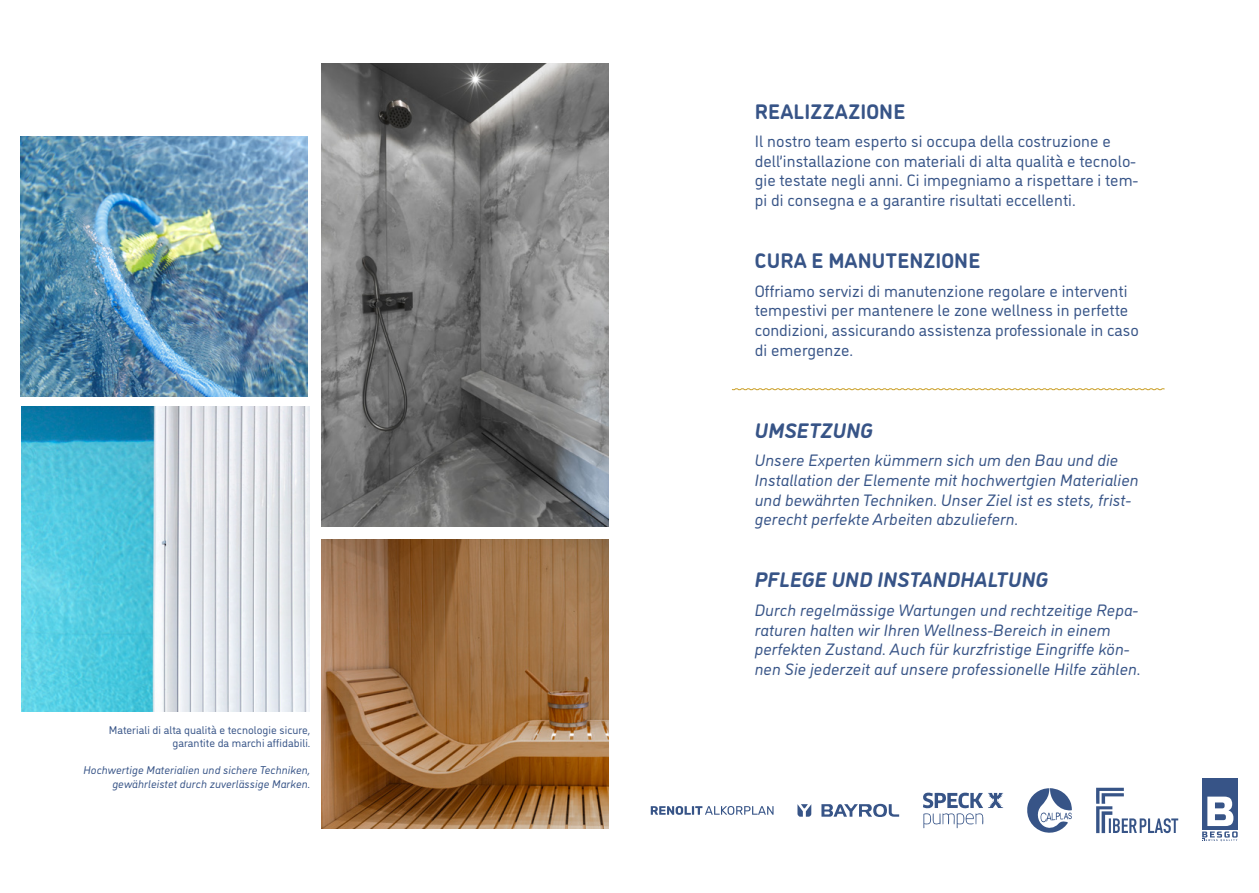
<style>
.page{position:relative;width:1259px;height:893px;background:#fff}
.page>*{position:absolute;margin:0;border:0;box-sizing:border-box;transform-origin:0 0}
.t1{font:italic 700 21px "DI Nosaur";letter-spacing:.005em;color:#375487}
.t2{font:700 21px "DI Nosaur";letter-spacing:.005em;color:#375487}
.t3{font:italic 16.5px/19.8px "DI Nosaur";letter-spacing:.005em;color:#375487}
.t4{font:16.5px/19.8px "DI Nosaur";letter-spacing:.005em;color:#375487}
.t5{font:italic 11.25px/13.5px "DI Nosaur";letter-spacing:.005em;color:#375487;text-align:right}
.t6{font:11.25px/13.5px "DI Nosaur";letter-spacing:.005em;color:#375487;text-align:right}
.s1{color:#3a5588}
</style>
<div class="page">
<img style="left:21px;top:406px;width:288px;height:306px">
<img style="left:21px;top:136px;width:286px;height:261px">
<svg style="left:731px;top:388px;width:434px;height:2px"></svg>
<img style="left:321px;top:539px;width:287px;height:289px">
<img style="left:321px;top:64px;width:287px;height:462px">
<svg style="left:1027px;top:788px;width:45px;height:45px"></svg>
<svg style="left:923px;top:793px;width:80px;height:35px"></svg>
<svg style="left:821px;top:804px;width:78px;height:13px"></svg>
<svg style="left:797px;top:804px;width:14px;height:13px"></svg>
<svg style="left:651px;top:806px;width:122px;height:9px"></svg>
<svg style="left:1096px;top:788px;width:82px;height:45px"></svg>
<div style="left:1202px;top:778px;width:35px;height:51px;background:#375487"></div>
<svg style="left:1202px;top:797px;width:35px;height:44px"></svg>
<p class="t6" style="left:109px;top:722px;width:203px">Materiali di alta qualità e tecnologie sicure, garantite da marchi affidabili.</p>
<p class="t5" style="left:83px;top:763px;width:229px">Hochwertige Materialien und sichere Techniken, gewährleistet durch zuverlässige Marken.</p>
<p class="t2" style="left:755px;top:95px;width:152px">REALIZZAZIONE</p>
<p class="t4" style="left:755px;top:130px;width:385px">Il nostro team esperto si occupa della costruzione e dell’installazione con materiali di alta qualità e tecnolo&shy;gie testate negli anni. Ci impegniamo a rispettare i tem&shy;pi di consegna e a garantire risultati eccellenti.</p>
<p class="t2" style="left:755px;top:245px;width:227px">CURA E MANUTENZIONE</p>
<p class="t4" style="left:755px;top:280px;width:386px">Offriamo servizi di manutenzione regolare e interventi tempestivi per mantenere le zone wellness in perfette condizioni, assicurando assistenza professionale in caso di emergenze.</p>
<p class="t1" style="left:755px;top:415px;width:120px">UMSETZUNG</p>
<p class="t3" style="left:755px;top:449px;width:385px">Unsere Experten kümmern sich um den Bau und die Installation der Elemente mit hochwertgien Materialien und bewährten Techniken. Unser Ziel ist es stets, frist&shy;gerecht perfekte Arbeiten abzuliefern.</p>
<p class="t1" style="left:755px;top:564px;width:295px">PFLEGE UND INSTANDHALTUNG</p>
<p class="t3" style="left:755px;top:599px;width:387px">Durch regelmässige Wartungen und rechtzeitige Repa&shy;raturen halten wir Ihren Wellness-Bereich in einem perfekten Zus<span class="s1">tand. A</span>uch für kurzfristige Eingriffe kön&shy;nen Sie jederzeit auf unsere professionelle Hilfe zählen.</p>
</div>
